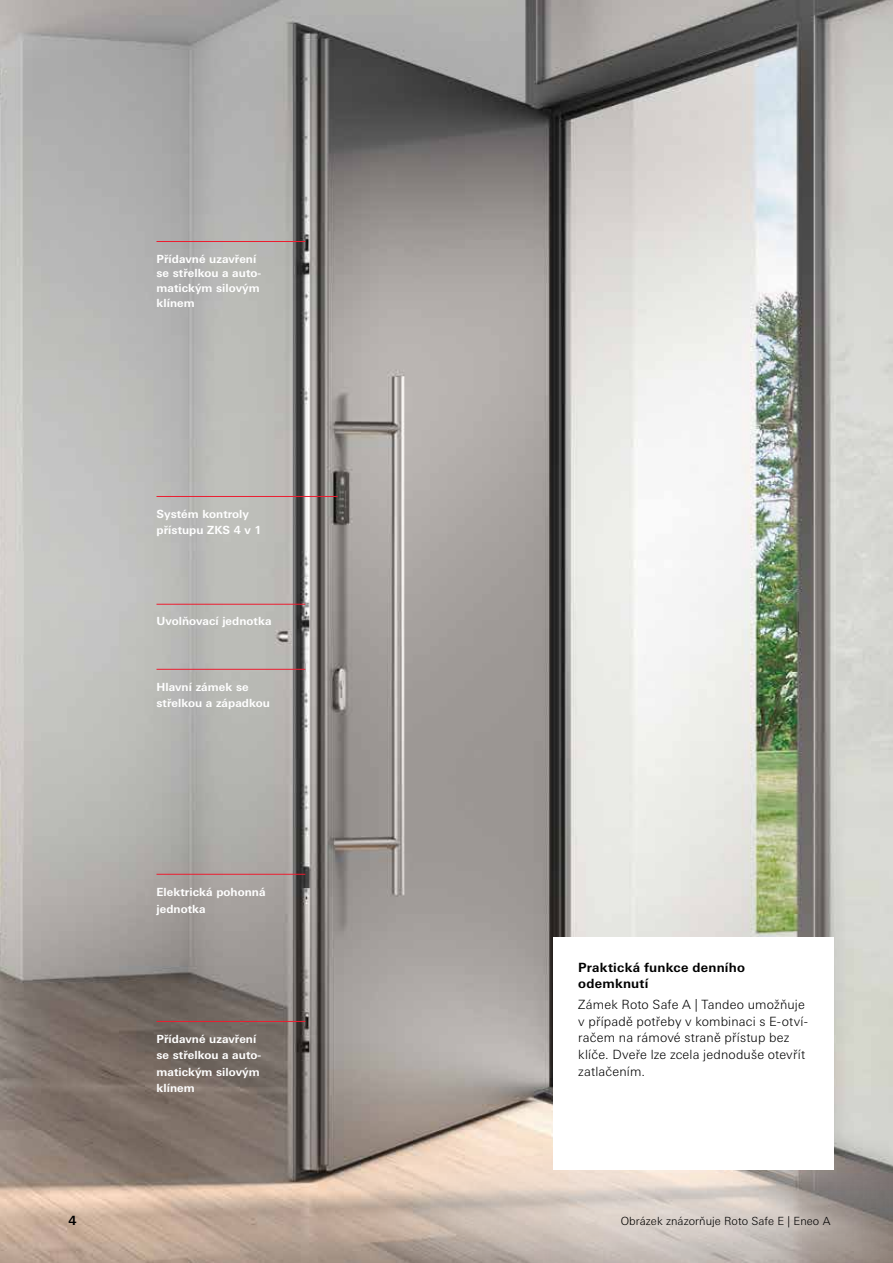
<style>
.page{position:relative;width:893px;height:1263px;background:#fff}
.page>*{position:absolute;margin:0;border:0;box-sizing:border-box;transform-origin:0 0}
.t1{font:300 12.75px/16.6px "Univers Next W1 G";letter-spacing:.015em;color:#000}
.t2{font:700 12.75px/16.6px "Univers Next W1 G";letter-spacing:.015em;color:#000}
.t3{font:700 11.25px/16.5px "Univers Next W1 G";letter-spacing:.005em;color:#fff}
.t4{font:300 11.25px "Univers Next W1 G";letter-spacing:.005em;color:#000}
</style>
<div class="page">
<img style="left:0;top:0;width:893px;height:1263px">
<svg style="left:371px;top:1135px;width:522px;height:128px;background:#c7bab1"></svg>
<hr style="left:156px;top:241px;width:149px;height:1px;background:#ed1c2f">
<hr style="left:156px;top:669px;width:149px;height:1px;background:#ed1c2f">
<hr style="left:156px;top:874px;width:149px;height:1px;background:#ed1c2f">
<hr style="left:156px;top:496px;width:182px;height:1px;background:#ed1c2f">
<hr style="left:156px;top:604px;width:149px;height:1px;background:#ed1c2f">
<hr style="left:156px;top:1021px;width:149px;height:1px;background:#ed1c2f">
<div style="left:553px;top:937px;width:280px;height:232px;background:#fff"></div>
<p class="t3" style="left:156px;top:251px;width:106px;line-height:14.7px">Přídavné uzavření se střelkou a auto&shy;matickým silovým klínem</p>
<p class="t2" style="left:69px;top:1212px;width:10px">4</p>
<p class="t3" style="left:156px;top:505px;width:107px">Systém kontroly přístupu ZKS 4 v 1</p>
<p class="t3" style="left:156px;top:613px;width:117px">Uvolňovací jednotka</p>
<p class="t3" style="left:156px;top:678px;width:115px">Hlavní zámek se střelkou a západkou</p>
<p class="t3" style="left:156px;top:884px;width:111px">Elektrická pohonná jednotka</p>
<p class="t3" style="left:156px;top:1030px;width:106px">Přídavné uzavření se střelkou a auto&shy;matickým silovým klínem</p>
<p class="t2" style="left:578px;top:959px;width:168px">Praktická funkce denního odemknutí</p>
<p class="t1" style="left:578px;top:996px;width:231px">Zámek Roto Safe A | Tandeo umožňuje v případě potřeby v kombinaci s E-otví&shy;račem na rámové straně přístup bez klíče. Dveře lze zcela jednoduše otevřít zatlačením.</p>
<p class="t4" style="left:621px;top:1214px;width:211px">Obrázek znázorňuje Roto Safe E | Eneo A</p>
</div>
